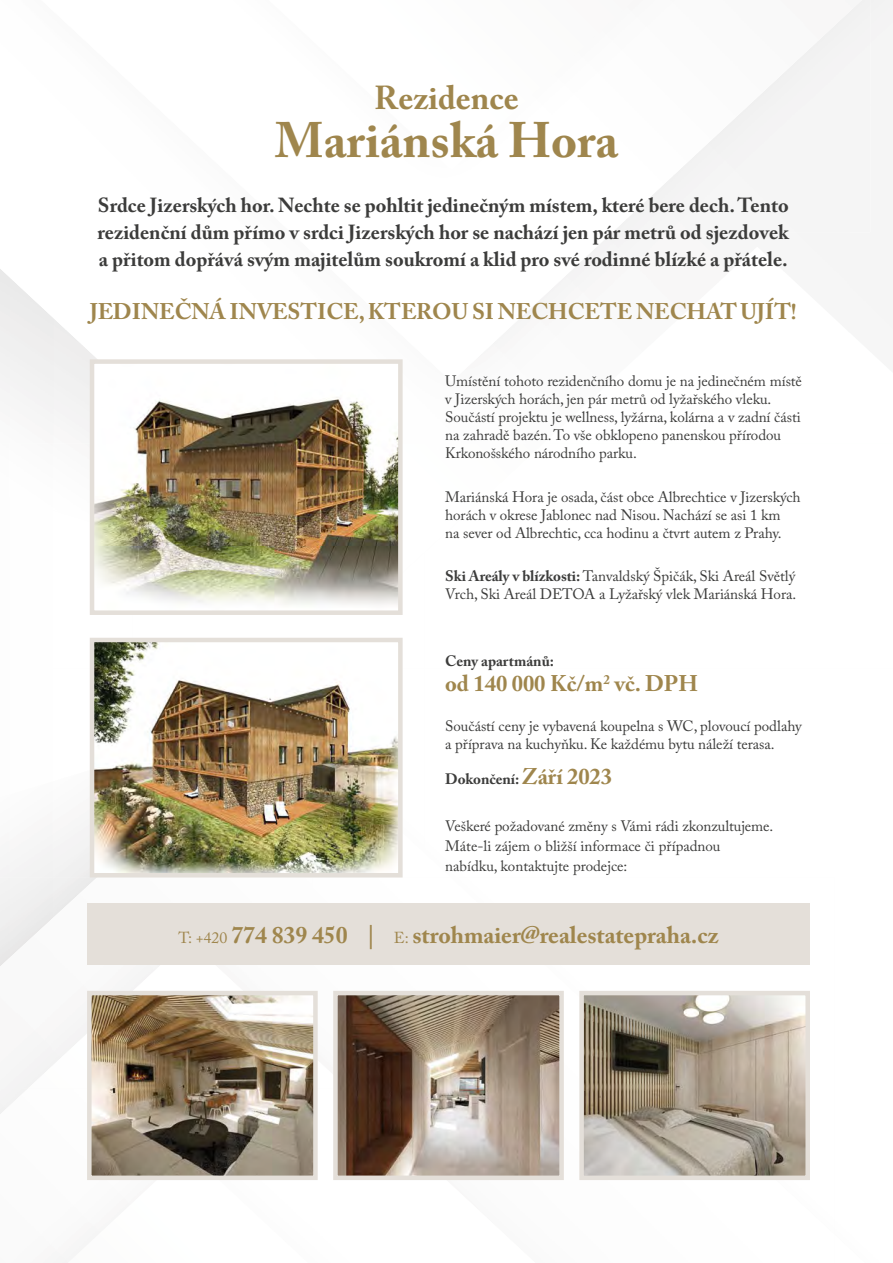
<style>
.page{position:relative;width:893px;height:1263px;background:#fff}
.page>*{position:absolute;margin:0;border:0;box-sizing:border-box;transform-origin:0 0}
.t1{font:700 49.5px "Adobe Caslon Pro";color:#9f864d}
.t2{font:700 33px "Adobe Caslon Pro";color:#9f864d}
.t3{font:700 23.7px "Adobe Caslon Pro";color:#9f864d}
.t4{font:700 22.5px "Adobe Caslon Pro";letter-spacing:-.005em;color:#9f864d}
.t5{font:700 20.25px/27px "Adobe Caslon Pro";color:#3c3c3b;text-align:justify}
.t6{font:15px/18px "Adobe Caslon Pro";letter-spacing:-.005em;color:#3c3c3b}
.t7{font:700 15px "Adobe Caslon Pro";color:#3c3c3b}
.s1{font-weight:700}
.s2{font-size:22.5px;color:#9f864d}
.s3{font-weight:400;font-size:15.75px}
</style>
<div class="page">
<img style="left:0;top:944px;width:28px;height:145px">
<img style="left:51px;top:877px;width:65px;height:63px">
<img style="left:23px;top:918px;width:29px;height:27px">
<svg style="left:28px;top:940px;width:285px;height:148px"></svg>
<svg style="left:530px;top:233px;width:82px;height:78px"></svg>
<div style="left:740px;top:106px;width:130px;height:126px;background:#f5f5f5"></div>
<div style="left:805px;top:42px;width:65px;height:64px;background:#f5f5f5"></div>
<img style="left:739px;top:0;width:66px;height:114px">
<div style="left:804px;top:0;width:58px;height:54px;background:#f6f6f6"></div>
<div style="left:87px;top:904px;width:723px;height:61px;background:#e4dfd9"></div>
<img style="left:95px;top:364px;width:303px;height:241px">
<div style="left:90px;top:359px;width:313px;height:256px;border:4px solid #e4dfd9"></div>
<img style="left:95px;top:643px;width:303px;height:229px">
<div style="left:90px;top:638px;width:313px;height:239px;border:4px solid #e4dfd9"></div>
<img style="left:92px;top:996px;width:221px;height:179px">
<div style="left:87px;top:991px;width:231px;height:189px;border:4px solid #e4dfd9"></div>
<img style="left:338px;top:996px;width:221px;height:179px">
<div style="left:333px;top:991px;width:231px;height:189px;border:4px solid #e4dfd9"></div>
<img style="left:584px;top:996px;width:221px;height:179px">
<div style="left:579px;top:991px;width:231px;height:189px;border:4px solid #e4dfd9"></div>
<h2 class="t2" style="left:374px;top:79px;width:146px">Rezidence</h2>
<h1 class="t1" style="left:275px;top:111px;width:345px">Mariánská Hora</h1>
<p class="t5" style="left:98px;top:192px;width:693px">Srdce Jizerských hor. Nechte se pohltit jedinečným místem, které bere dech. Tento rezidenční dům přímo v srdci Jizerských hor se nachází jen pár metrů od sjezdovek a přitom dopřává svým majitelům soukromí a klid pro své rodinné blízké a přátele.</p>
<h3 class="t4" style="left:90px;top:298px;width:708px">JEDINEČNÁ INVESTICE, KTEROU SI NECHCETE NECHAT UJÍT!</h3>
<p class="t6" style="left:445px;top:372px;width:358px">Umístění tohoto rezidenčního domu je na jedinečném místě v Jizerských horách, jen pár metrů od lyžařského vleku.<br>Součástí projektu je wellness, lyžárna, kolárna a v zadní části na zahradě bazén. To vše obklopeno panenskou přírodou Krkonošského národního parku.</p>
<p class="t6" style="left:445px;top:487px;width:357px">Mariánská Hora je osada, část obce Albrechtice v Jizerských horách v okrese Jablonec nad Nisou. Nachází se asi 1 km<br>na sever od Albrechtic, cca hodinu a čtvrt autem z Prahy.</p>
<p class="t6" style="left:445px;top:567px;width:353px"><span class="s1">Ski Areály v blízkosti:</span> Tanvaldský Špičák, Ski Areál Světlý<br>Vrch, Ski Areál DETOA a Lyžařský vlek Mariánská Hora.</p>
<p class="t7" style="left:445px;top:652px;width:110px">Ceny apartmánů:</p>
<h3 class="t4" style="left:445px;top:670px;width:254px">od 140 000 Kč/m<sup>2</sup> vč. DPH</h3>
<p class="t6" style="left:445px;top:716px;width:358px">Součástí ceny je vybavená koupelna s WC, plovoucí podlahy a příprava na kuchyňku. Ke každému bytu náleží terasa.</p>
<p class="t7" style="left:445px;top:770px;width:168px">Dokončení: <span class="s2">Září 2023</span></p>
<p class="t6" style="left:445px;top:816px;width:330px;line-height:19.8px">Veškeré požadované změny s Vámi rádi zkonzultujeme.<br>Máte-li zájem o bližší informace či případnou nabídku, kontaktujte prodejce:</p>
<h3 class="t3" style="left:178px;top:921px;width:542px"><span class="s3">T: +420</span> 774 839 450 | <span class="s3">E:</span> strohmaier@realestatepraha.cz</h3>
</div>
